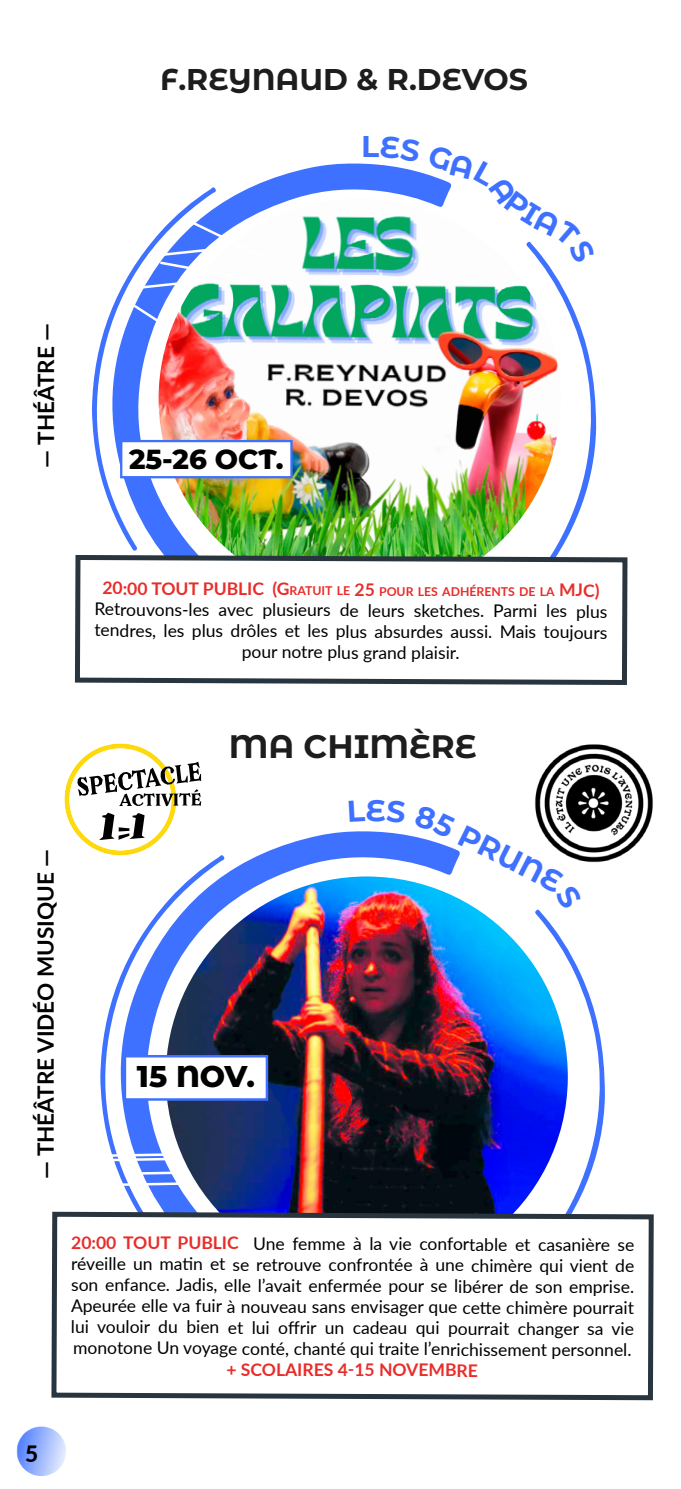
<style>
.page{position:relative;width:681px;height:1489px;background:#fff}
.page>*{position:absolute;margin:0;border:0;box-sizing:border-box;transform-origin:0 0}
.t1{font:700 32.5px "Montserrat Alternates";color:#1d1d1e}
.t2{font:700 30px "Montserrat Alternates";color:#1d1d1e}
.t3{font:800 30px "Montserrat Alternates";color:#000}
.t4{font:700 30px "Montserrat Alternates";color:#3e71ff}
.t5{font:800 27.5px "Montserrat Alternates";color:#000}
.t6{font:700 22.5px "Lato";color:#020204}
.t7{font:800 22.5px "Lato";color:#000}
.t8{font:17.5px/21px "Lato";letter-spacing:-.005em;color:#000;text-align:center}
.t9{font:700 17.5px "Lato";letter-spacing:-.005em;color:#e82d2a}
.t10{font:700 12.25px "Lato";letter-spacing:-.005em;color:#e82d2a}
.s1{font-size:17.5px}
.s2{font-weight:700;color:#e82d2a}
</style>
<div class="page">
<svg style="left:229px;top:163px;width:198px;height:36px;fill:#3e71ff"></svg>
<svg style="left:92px;top:187px;width:124px;height:364px"></svg>
<img style="left:157px;top:199px;width:270px;height:353px">
<svg style="left:74px;top:552px;width:554px;height:133px"></svg>
<svg style="left:120px;top:214px;width:147px;height:121px"></svg>
<div style="left:121px;top:441px;width:170px;height:36px;background:#fff"></div>
<div style="left:120px;top:440px;width:172px;height:38px;border:2px solid #3e71ff"></div>
<svg style="left:51px;top:1211px;width:603px;height:190px"></svg>
<img style="left:552px;top:744px;width:101px;height:118px">
<div style="left:41px;top:724px;width:158px;height:133px;background:#000;opacity:.4"></div>
<svg style="left:17px;top:1426px;width:49px;height:49px;background:#9db6ff"></svg>
<img style="left:427px;top:174px;width:169px;height:440px">
<img style="left:77px;top:761px;width:527px;height:521px">
<h2 class="t2" style="left:160px;top:57px;width:369px">F.REYNAUD &amp; R.DEVOS</h2>
<h2 class="t4" style="left:361px;top:125px;width:20px">L</h2>
<p class="t6" style="left:29px;top:467px;width:146px;rotate:-90deg">— THÉÂTRE —</p>
<h3 class="t5" style="left:129px;top:439px;width:156px">25-26 OCT.</h3>
<p class="t10" style="left:102px;top:582px;width:498px"><span class="s1">20:00 TOUT PUBLIC</span> <span class="s1">(G</span>RATUIT LE <span class="s1">25</span> POUR LES ADHÉRENTS DE LA <span class="s1">MJC)</span></p>
<p class="t8" style="left:94px;top:599px;width:514px">Retrouvons-les avec plusieurs de leurs sketches. Parmi les plus tendres, les plus drôles et les plus absurdes aussi. Mais toujours pour notre plus grand plaisir.</p>
<h1 class="t1" style="left:229px;top:722px;width:249px">MA CHIMÈRE</h1>
<p class="t6" style="left:29px;top:1178px;width:331px;rotate:-90deg">— THÉÂTRE VIDÉO MUSIQUE —</p>
<h2 class="t3" style="left:137px;top:1053px;width:119px">15 NOV.</h2>
<p class="t8" style="left:71px;top:1232px;width:564px;text-align:justify"><span class="s2">20:00 TOUT PUBLIC</span> Une femme à la vie confortable et casanière se réveille un matin et se retrouve confrontée à une chimère qui vient de son enfance. Jadis, elle l’avait enfermée pour se libérer de son emprise.<br>Apeurée elle va fuir à nouveau sans envisager que cette chimère pourrait lui vouloir du bien et lui offrir un cadeau qui pourrait changer sa vie monotone Un voyage conté, chanté qui traite l’enrichissement personnel.</p>
<p class="t9" style="left:226px;top:1356px;width:253px">+ SCOLAIRES 4-15 NOVEMBRE</p>
<p class="t7" style="left:25px;top:1436px;width:15px">5</p>
</div>
